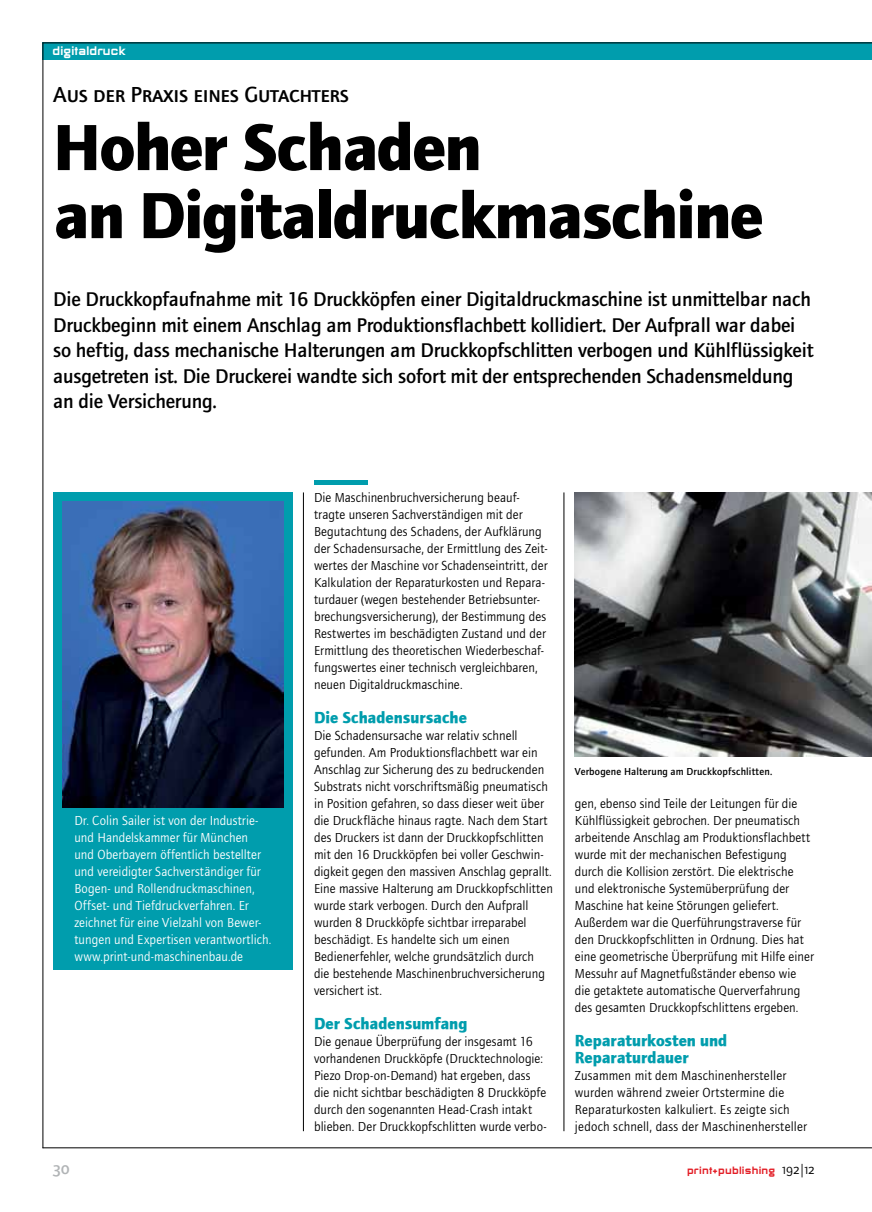
<style>
.page{position:relative;width:872px;height:1212px;background:#fff}
.page>*{position:absolute;margin:0;border:0;box-sizing:border-box;transform-origin:0 0}
.t1{font:700 67.5px/68.1px "Foundry Journal";letter-spacing:-.02em;color:#000}
.t2{font:22.5px "Foundry Journal Sc Medium CE";color:#000}
.t3{font:20.55px/25.5px "Foundry Journal Medium CE";letter-spacing:-.01em;color:#000}
.t4{font:700 16.5px/17px "Foundry Journal";color:#009dad}
.t5{font:16.5px "Foundry Journal Sc Medium CE";color:#b1b4b6}
.t6{font:900 15.75px "Neeskens";color:#fff}
.t7{font:13.5px/17px "Foundry Journal Book CE";letter-spacing:.005em;color:#000}
.t8{font:13.5px/17px "Foundry Journal Book CE";letter-spacing:.005em;color:#fff}
.t9{font:900 13.5px "Neeskens";letter-spacing:.015em;color:#e31f27}
.t10{font:10.5px "Foundry Journal Medium CE";letter-spacing:.015em;color:#000}
.s1{font-family:"Foundry Journal Sc Book CE";font-weight:400;color:#000}
</style>
<div class="page">
<div style="left:43px;top:43px;width:829px;height:17px;background:#009dad"></div>
<hr style="left:43px;top:43px;width:1px;height:1105px;background:#000">
<hr style="left:43px;top:43px;width:829px;height:1px;background:#000">
<hr style="left:43px;top:1147px;width:829px;height:1px;background:#000">
<div style="left:314px;top:480px;width:53px;height:5px;background:#009dad"></div>
<div style="left:53px;top:492px;width:240px;height:477px;background:#009dad"></div>
<img style="left:575px;top:492px;width:297px;height:264px">
<hr style="left:303px;top:492px;width:1px;height:639px;background:#000">
<hr style="left:563px;top:492px;width:1px;height:639px;background:#000">
<img style="left:63px;top:502px;width:221px;height:305px">
<p class="t6" style="left:53px;top:43px;width:75px">digitaldruck</p>
<h2 class="t2" style="left:53px;top:82px;width:297px">Aus der Praxis eines Gutachters</h2>
<h1 class="t1" style="left:53px;top:112px;width:711px">Hoher Schaden<br>an Digitaldruckmaschine</h1>
<p class="t3" style="left:53px;top:286px;width:762px">Die Druckkopfaufnahme mit 16 Druckköpfen einer Digitaldruckmaschine ist unmittelbar nach Druckbeginn mit einem Anschlag am Produktionsflachbett kollidiert. Der Aufprall war dabei so heftig, dass mechanische Halterungen am Druckkopfschlitten verbogen und Kühlflüssigkeit ausgetreten ist. Die Druckerei wandte sich sofort mit der entsprechenden Schadensmeldung an die Versicherung.</p>
<p class="t8" style="left:74px;top:812px;width:198px">Dr. Colin Sailer ist von der Industrie&shy;und Handelskammer für München<br>und Oberbayern öffentlich bestellter und vereidigter Sachverständiger für Bogen- und Rollendruckmaschinen, Offset- und Tiefdruckverfahren. Er zeichnet für eine Vielzahl von Bewer&shy;tungen und Expertisen verantwortlich. www.print-und-maschinenbau.de</p>
<p class="t7" style="left:314px;top:489px;width:235px">Die Maschinenbruchversicherung beauf&shy;tragte unseren Sachverständigen mit der Begutachtung des Schadens, der Aufklärung der Schadensursache, der Ermittlung des Zeit&shy;wertes der Maschine vor Schadenseintritt, der Kalkulation der Reparaturkosten und Repara&shy;turdauer (wegen bestehender Betriebsunter&shy;brechungsversicherung), der Bestimmung des Restwertes im beschädigten Zustand und der Ermittlung des theoretischen Wiederbeschaf&shy;fungswertes einer technisch vergleichbaren, neuen Digitaldruckmaschine.</p>
<p class="t4" style="left:314px;top:708px;width:154px">Die Schadensursache</p>
<p class="t7" style="left:314px;top:727px;width:240px">Die Schadensursache war relativ schnell gefunden. Am Produktionsflachbett war ein Anschlag zur Sicherung des zu bedruckenden Substrats nicht vorschriftsmäßig pneumatisch in Position gefahren, so dass dieser weit über die Druckfläche hinaus ragte. Nach dem Start des Druckers ist dann der Druckkopfschlitten mit den 16 Druckköpfen bei voller Geschwin&shy;digkeit gegen den massiven Anschlag geprallt.<br>Eine massive Halterung am Druckkopfschlitten wurde stark verbogen. Durch den Aufprall wurden 8 Druckköpfe sichtbar irreparabel beschädigt. Es handelte sich um einen Bedienerfehler, welche grundsätzlich durch<br>die bestehende Maschinenbruchversicherung versichert ist.</p>
<p class="t4" style="left:314px;top:1015px;width:155px">Der Schadensumfang</p>
<p class="t7" style="left:314px;top:1033px;width:234px">Die genaue Überprüfung der insgesamt 16 vorhandenen Druckköpfe (Drucktechnologie:<br>Piezo Drop-on-Demand) hat ergeben, dass die nicht sichtbar beschädigten 8 Druckköpfe durch den sogenannten Head-Crash intakt blieben. Der Druckkopfschlitten wurde verbo-</p>
<p class="t10" style="left:575px;top:765px;width:199px">Verbogene Halterung am Druckkopfschlitten.</p>
<p class="t7" style="left:575px;top:795px;width:240px">gen, ebenso sind Teile der Leitungen für die Kühlflüssigkeit gebrochen. Der pneumatisch arbeitende Anschlag am Produktionsflachbett wurde mit der mechanischen Befestigung durch die Kollision zerstört. Die elektrische und elektronische Systemüberprüfung der Maschine hat keine Störungen geliefert.<br>Außerdem war die Querführungstraverse für den Druckkopfschlitten in Ordnung. Dies hat eine geometrische Überprüfung mit Hilfe einer Messuhr auf Magnetfußständer ebenso wie die getaktete automatische Querverfahrung des gesamten Druckkopfschlittens ergeben.</p>
<p class="t4" style="left:575px;top:1032px;width:154px">Reparaturkosten und<br>Reparaturdauer</p>
<p class="t7" style="left:575px;top:1067px;width:233px">Zusammen mit dem Maschinenhersteller wurden während zweier Ortstermine die Reparaturkosten kalkuliert. Es zeigte sich jedoch schnell, dass der Maschinenhersteller</p>
<p class="t5" style="left:53px;top:1159px;width:18px">30</p>
<p class="t9" style="left:687px;top:1163px;width:128px">print+publishing <span class="s1">192|12</span></p>
</div>
